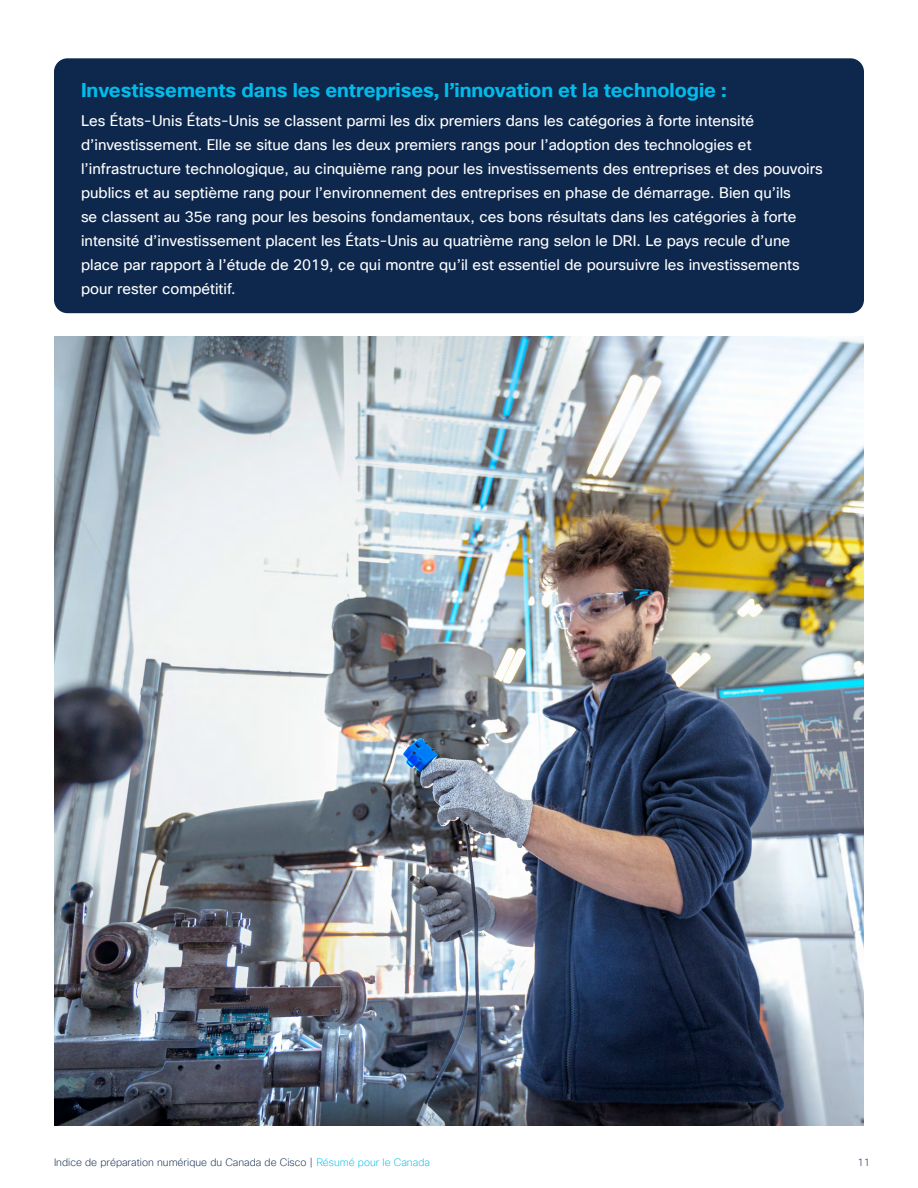
<style>
.page{position:relative;width:918px;height:1188px;background:#fff}
.page>*{position:absolute;margin:0;border:0;box-sizing:border-box;transform-origin:0 0}
.t1{font:700 19.5px "Cisco Sans TT";color:#00bceb}
.t2{font:15px/24px "Cisco Sans TT";color:#fff}
.t3{font:200 10.5px "Cisco Sans TT";color:#0d274d}
.s1{color:#00bceb}
</style>
<div class="page">
<div style="left:54px;top:58px;width:810px;height:255px;background:#0d274d;border-radius:14px"></div>
<img style="left:54px;top:337px;width:810px;height:788px">
<h1 class="t1" style="left:81px;top:77px;width:647px">Investissements dans les entreprises, l’innovation et la technologie :</h1>
<p class="t2" style="left:81px;top:109px;width:743px">Les États-Unis États-Unis se classent parmi les dix premiers dans les catégories à forte intensité d’investissement. Elle se situe dans les deux premiers rangs pour l’adoption des technologies et l’infrastructure technologique, au cinquième rang pour les investissements des entreprises et des pouvoirs publics et au septième rang pour l’environnement des entreprises en phase de démarrage. Bien qu’ils<br>se classent au 35e rang pour les besoins fondamentaux, ces bons résultats dans les catégories à forte intensité d’investissement placent les États-Unis au quatrième rang selon le DRI. Le pays recule d’une place par rapport à l’étude de 2019, ce qui montre qu’il est essentiel de poursuivre les investissements pour rester compétitif.</p>
<p class="t3" style="left:54px;top:1156px;width:377px">Indice de préparation numérique du Canada de Cisco | <span class="s1">Résumé pour le Canada</span></p>
<p class="t3" style="left:858px;top:1156px;width:14px">11</p>
</div>
